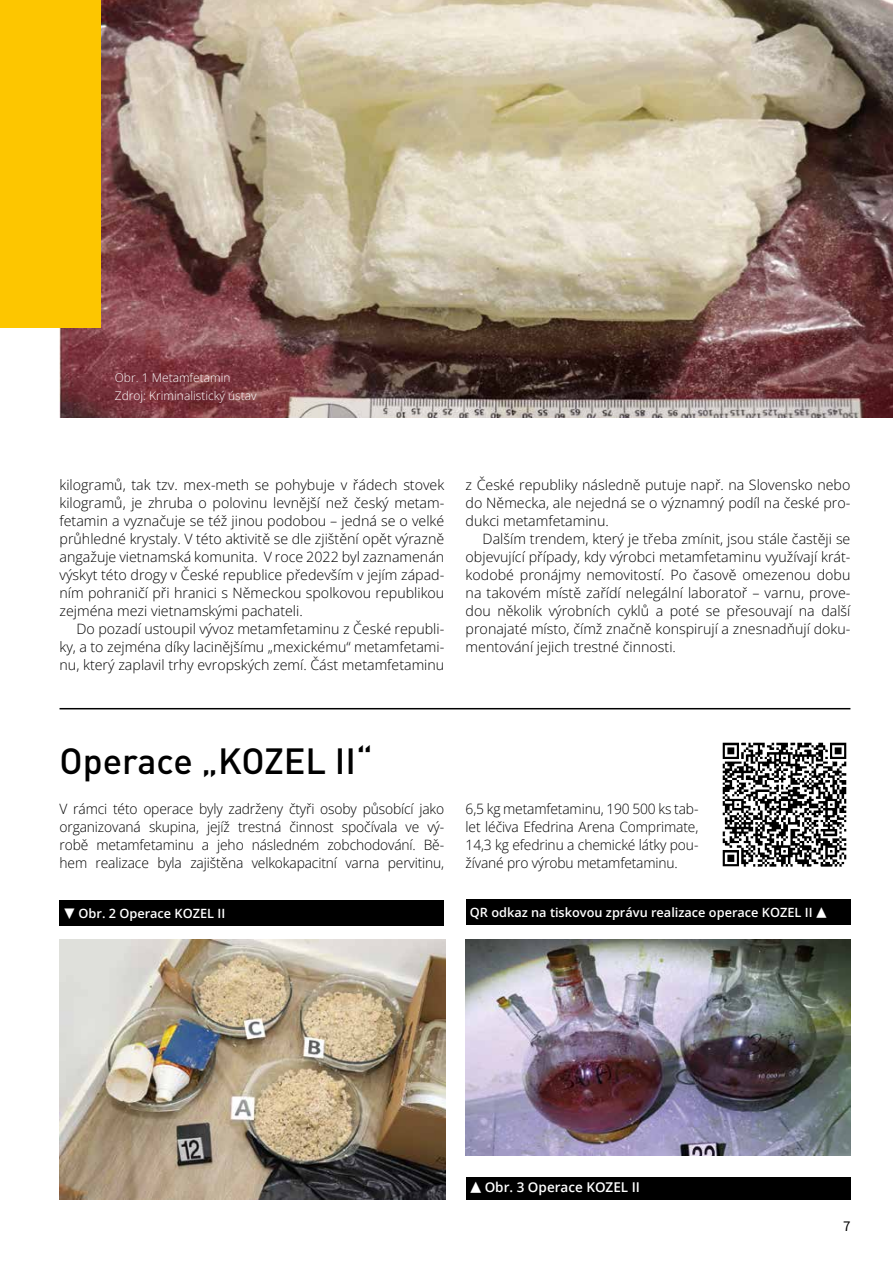
<style>
.page{position:relative;width:893px;height:1263px;background:#fff}
.page>*{position:absolute;margin:0;border:0;box-sizing:border-box;transform-origin:0 0}
.t1{font:500 36px "DIN Pro";color:#000}
.t2{font:15px "Source Sans Variable";color:#000}
.t3{font:300 14.25px/18px "Open Sans";color:#000;text-align:justify}
.t4{font:600 13.5px "Open Sans";color:#fff}
.t5{font:600 12.75px "Open Sans";color:#fff}
.t6{font:300 12px/18px "Open Sans";color:#fff}
.s1{font-family:"Source Sans Variable";font-weight:400}
</style>
<div class="page">
<img style="left:466px;top:940px;width:384px;height:216px">
<img style="left:60px;top:940px;width:386px;height:259px">
<img style="left:722px;top:742px;width:125px;height:125px">
<div style="left:466px;top:899px;width:384px;height:26px;background:#000"></div>
<img style="left:60px;top:0;width:833px;height:418px">
<div style="left:0;top:0;width:101px;height:328px;background:#fdc600"></div>
<div style="left:60px;top:900px;width:384px;height:26px;background:#000"></div>
<div style="left:466px;top:1177px;width:384px;height:22px;background:#000"></div>
<hr style="left:60px;top:708px;width:790px;height:1px;background:#000">
<p class="t6" style="left:115px;top:368px;width:143px">Obr. 1 Metamfetamin<br>Zdroj: Kriminalistický ústav</p>
<p class="t3" style="left:60px;top:475px;width:386px">kilogramů, tak tzv. mex-meth se pohybuje v řádech stovek kilogramů, je zhruba o polovinu levnější než český metam&shy;fetamin a vyznačuje se též jinou podobou – jedná se o velké průhledné krystaly. V této aktivitě se dle zjištění opět výrazně angažuje vietnamská komunita. V roce 2022 byl zaznamenán výskyt této drogy v České republice především v jejím západ&shy;ním pohraničí při hranici s Německou spolkovou republikou zejména mezi vietnamskými pachateli.</p>
<p class="t3" style="left:60px;top:619px;width:386px;text-indent:17px">Do pozadí ustoupil vývoz metamfetaminu z České republi&shy;ky, a to zejména díky lacinějšímu „mexickému“ metamfetami&shy;nu, který zaplavil trhy evropských zemí. Část metamfetaminu</p>
<p class="t3" style="left:466px;top:475px;width:386px">z České republiky následně putuje např. na Slovensko nebo do Německa, ale nejedná se o významný podíl na české pro&shy;dukci metamfetaminu.</p>
<p class="t3" style="left:466px;top:529px;width:386px;text-indent:17px">Dalším trendem, který je třeba zmínit, jsou stále častěji se objevující případy, kdy výrobci metamfetaminu využívají krát&shy;kodobé pronájmy nemovitostí. Po časově omezenou dobu na takovém místě zařídí nelegální laboratoř – varnu, prove&shy;dou několik výrobních cyklů a poté se přesouvají na další pronajaté místo, čímž značně konspirují a znesnadňují doku&shy;mentování jejich trestné činnosti.</p>
<h1 class="t1" style="left:60px;top:731px;width:315px">Operace „KOZEL II“</h1>
<p class="t3" style="left:60px;top:799px;width:386px">V rámci této operace byly zadrženy čtyři osoby působící jako organizovaná skupina, jejíž trestná činnost spočívala ve vý&shy;robě metamfetaminu a jeho následném zobchodování. Bě&shy;hem realizace byla zajištěna velkokapacitní varna pervitinu,</p>
<p class="t5" style="left:64px;top:904px;width:163px"><span class="s1">▼</span> Obr. 2 Operace KOZEL II</p>
<p class="t3" style="left:466px;top:799px;width:234px">6,5 kg metamfetaminu, 190 500 ks tab&shy;let léčiva Efedrina Arena Comprimate, 14,3 kg efedrinu a chemické látky pou&shy;žívané pro výrobu metamfetaminu.</p>
<p class="t5" style="left:470px;top:904px;width:359px">QR odkaz na tiskovou zprávu realizace operace KOZEL II <span class="s1">▲</span></p>
<p class="t4" style="left:470px;top:1177px;width:172px"><span class="s1">▲</span> Obr. 3 Operace KOZEL II</p>
<p class="t2" style="left:843px;top:1216px;width:9px">7</p>
</div>
